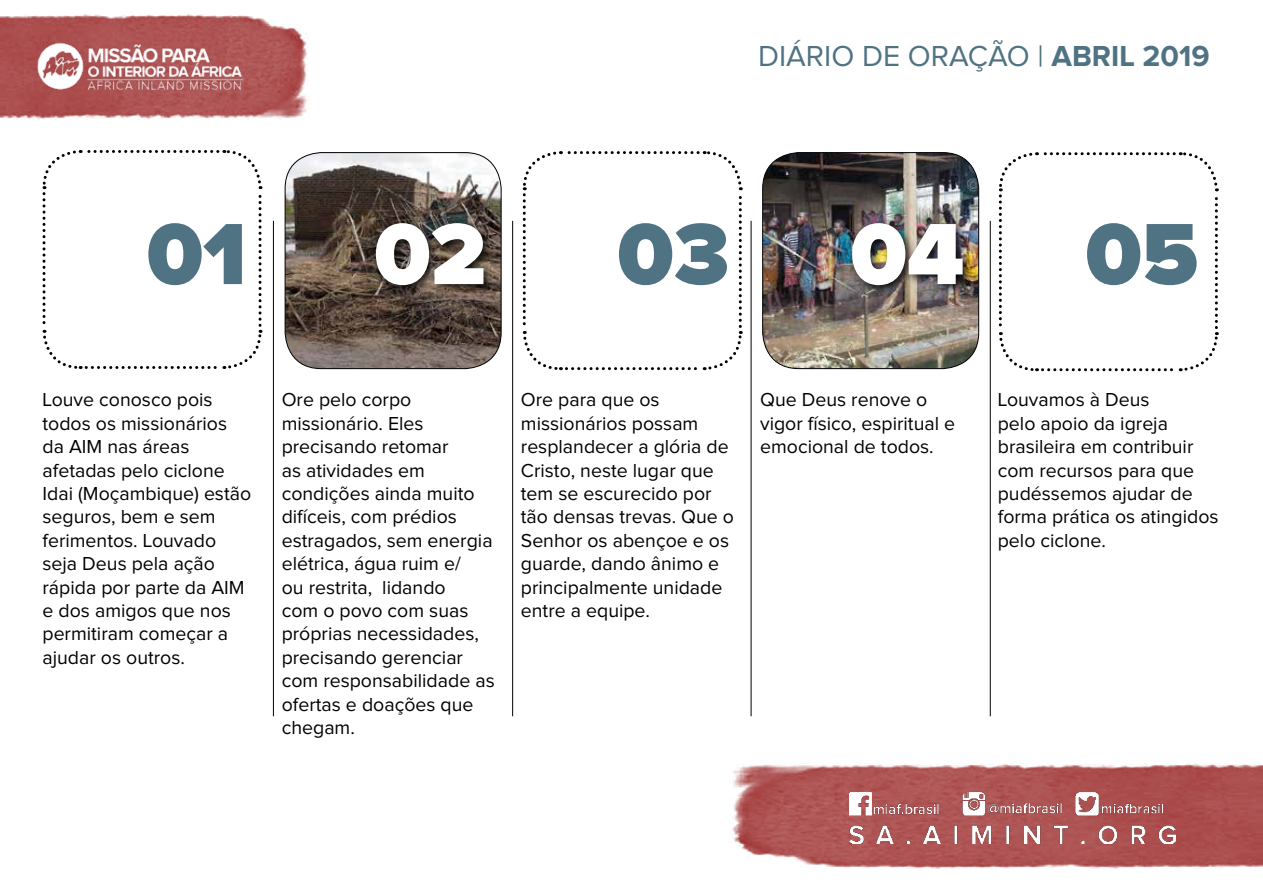
<style>
.page{position:relative;width:1263px;height:893px;background:#fff}
.page>*{position:absolute;margin:0;border:0;box-sizing:border-box;transform-origin:0 0}
.t1{font:900 90px "Proxima Nova";color:#507383}
.t2{font:900 90px "Proxima Nova";color:#fff}
.t3{font:30px "Proxima Nova";color:#507383}
.t4{font:19.5px/23.4px "Proxima Nova";color:#000}
.s1{font-weight:700}
</style>
<div class="page">
<img style="left:285px;top:153px;width:216px;height:216px">
<div style="left:285px;top:152px;width:216px;height:217px;border:1px solid #000;border-radius:36px"></div>
<img style="left:763px;top:153px;width:216px;height:216px">
<div style="left:762px;top:152px;width:217px;height:217px;border:1px solid #000;border-radius:36px"></div>
<img style="left:1px;top:15px;width:308px;height:104px">
<img style="left:732px;top:764px;width:530px;height:104px">
<div style="left:371px;top:219px;width:124px;height:77px;background:#000;opacity:.86"></div>
<div style="left:847px;top:219px;width:127px;height:77px;background:#000;opacity:.86"></div>
<hr style="left:273px;top:221px;width:1px;height:495px;background:#000">
<hr style="left:512px;top:221px;width:1px;height:495px;background:#000">
<hr style="left:751px;top:221px;width:1px;height:495px;background:#000">
<hr style="left:990px;top:221px;width:1px;height:495px;background:#000">
<svg style="left:522px;top:151px;width:221px;height:220px"></svg>
<svg style="left:42px;top:150px;width:221px;height:219px"></svg>
<svg style="left:998px;top:152px;width:221px;height:220px"></svg>
<img style="left:849px;top:792px;width:326px;height:51px">
<img style="left:34px;top:37px;width:213px;height:60px">
<h2 class="t3" style="left:758px;top:42px;width:453px">DIÁRIO DE ORAÇÃO | <span class="s1">ABRIL 2019</span></h2>
<h1 class="t1" style="left:147px;top:213px;width:101px">01</h1>
<h1 class="t2" style="left:374px;top:213px;width:113px">02</h1>
<h1 class="t1" style="left:617px;top:213px;width:114px">03</h1>
<h1 class="t2" style="left:850px;top:213px;width:115px">04</h1>
<h1 class="t1" style="left:1085px;top:213px;width:114px">05</h1>
<p class="t4" style="left:43px;top:389px;width:210px">Louve conosco pois todos os missionários da AIM nas áreas afetadas pelo ciclone<br>Idai (Moçambique) estão seguros, bem e sem ferimentos. Louvado seja Deus pela ação rápida por parte da AIM e dos amigos que nos permitiram começar a ajudar os outros.</p>
<p class="t4" style="left:282px;top:389px;width:215px">Ore pelo corpo missionário. Eles precisando retomar<br>as atividades em condições ainda muito difíceis, com prédios estragados, sem energia elétrica, água ruim e/<br>ou restrita, lidando<br>com o povo com suas próprias necessidades, precisando gerenciar com responsabilidade as ofertas e doações que chegam.</p>
<p class="t4" style="left:521px;top:389px;width:215px">Ore para que os missionários possam resplandecer a glória de<br>Cristo, neste lugar que tem se escurecido por tão densas trevas. Que o<br>Senhor os abençoe e os guarde, dando ânimo e principalmente unidade entre a equipe.</p>
<p class="t4" style="left:760px;top:389px;width:196px">Que Deus renove o vigor físico, espiritual e emocional de todos.</p>
<p class="t4" style="left:998px;top:389px;width:222px">Louvamos à Deus<br>pelo apoio da igreja brasileira em contribuir com recursos para que pudéssemos ajudar de forma prática os atingidos pelo ciclone.</p>
</div>
